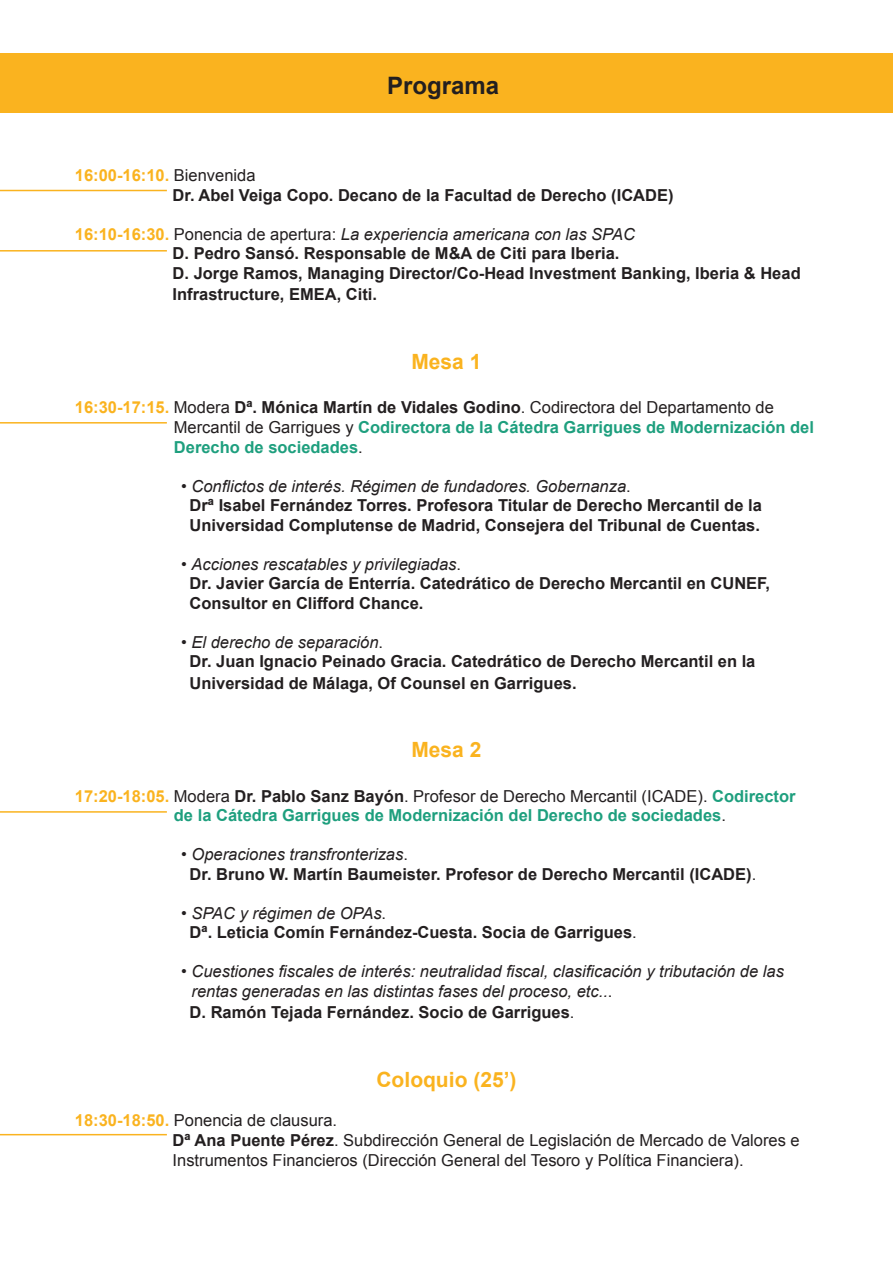
<style>
.page{position:relative;width:893px;height:1263px;background:#fff}
.page>*{position:absolute;margin:0;border:0;box-sizing:border-box;transform-origin:0 0}
.t1{font:700 24px "Arial";color:#231f20}
.t2{font:700 21px "Arial";color:#fab31f}
.t3{font:700 16.5px/21.6px "Arial";color:#231f20}
.t4{font:italic 16.5px/19.5px "Arial";color:#231f20}
.t5{font:700 16.5px/19.5px "Arial";color:#1e9f7e}
.t6{font:16.5px/19.8px "Arial";color:#231f20}
.t7{font:700 16.5px "Arial";color:#fab31f}
.s1{font-weight:400;color:#231f20}
.s2{font-weight:700;font-style:normal;color:#fab31f}
.s3{font-style:normal}
.s4{color:#fab31f}
.s5{color:#231f20}
.s6{font-weight:400}
.s7{font-weight:700;color:#fab31f}
.s8{font-weight:700}
</style>
<div class="page">
<div style="left:0;top:53px;width:893px;height:60px;background:#fab31f"></div>
<hr style="left:0;top:190px;width:167px;height:1px;background:#fab31f">
<hr style="left:0;top:250px;width:167px;height:2px;background:#fab31f">
<hr style="left:0;top:422px;width:167px;height:2px;background:#fab31f">
<hr style="left:0;top:811px;width:167px;height:2px;background:#fab31f">
<hr style="left:0;top:1134px;width:167px;height:1px;background:#fab31f">
<p class="t1" style="left:387px;top:70px;width:114px">Programa</p>
<p class="t7" style="left:75px;top:165px;width:182px">16:00-16:10. <span class="s1">Bienvenida</span></p>
<p class="t3" style="left:173px;top:185px;width:502px">Dr. Abel Veiga Copo. Decano de la Facultad de Derecho (ICADE)</p>
<p class="t4" style="left:75px;top:224px;width:562px"><span class="s2">16:10-16:30.</span> <span class="s3">Ponencia de apertura:</span> La experiencia americana con las SPAC</p>
<p class="t3" style="left:173px;top:243px;width:448px">D. Pedro Sansó. Responsable de M&amp;A de Citi para Iberia.</p>
<p class="t3" style="left:173px;top:263px;width:630px">D. Jorge Ramos, Managing Director/Co-Head Investment Banking, Iberia &amp; Head<br>Infrastructure, EMEA, Citi.</p>
<p class="t2" style="left:411px;top:348px;width:72px">Mesa 1</p>
<p class="t5" style="left:174px;top:398px;width:642px;text-indent:-99px"><span class="s4">16:30-17:15.</span> <span class="s1">Modera</span> <span class="s5">Dª. Mónica Martín de Vidales Godino</span><span class="s1">. Codirectora del Departamento de<br>Mercantil de Garrigues y</span> Codirectora de la Cátedra Garrigues de Modernización del<br>Derecho de sociedades<span class="s1">.</span></p>
<p class="t4" style="left:181px;top:476px;width:451px"><span class="s3">•</span> Conflictos de interés. Régimen de fundadores. Gobernanza<span class="s3">.</span></p>
<p class="t3" style="left:190px;top:496px;width:574px;line-height:19.5px">Drª Isabel Fernández Torres. Profesora Titular de Derecho Mercantil de la<br>Universidad Complutense de Madrid, Consejera del Tribunal de Cuentas.</p>
<p class="t4" style="left:181px;top:554px;width:281px"><span class="s3">•</span> Acciones rescatables y privilegiadas<span class="s3">.</span></p>
<p class="t3" style="left:190px;top:574px;width:582px;line-height:19.5px">Dr. Javier García de Enterría. Catedrático de Derecho Mercantil en CUNEF,<br>Consultor en Clifford Chance.</p>
<p class="t4" style="left:181px;top:632px;width:204px"><span class="s3">•</span> El derecho de separación<span class="s3">.</span></p>
<p class="t3" style="left:190px;top:651px;width:567px">Dr. Juan Ignacio Peinado Gracia. Catedrático de Derecho Mercantil en la<br>Universidad de Málaga, Of Counsel en Garrigues.</p>
<p class="t2" style="left:411px;top:736px;width:72px">Mesa 2</p>
<p class="t5" style="left:174px;top:787px;width:623px;text-indent:-99px"><span class="s4">17:20-18:05.</span> <span class="s1">Modera</span> <span class="s5">Dr. Pablo Sanz Bayón</span><span class="s1">. Profesor de Derecho Mercantil (ICADE).</span> Codirector de la Cátedra Garrigues de Modernización del Derecho de sociedades<span class="s1">.</span></p>
<p class="t4" style="left:181px;top:845px;width:228px"><span class="s3">•</span> Operaciones transfronterizas<span class="s3">.</span></p>
<p class="t3" style="left:190px;top:864px;width:568px">Dr. Bruno W. Martín Baumeister. Profesor de Derecho Mercantil (ICADE)<span class="s6">.</span></p>
<p class="t4" style="left:181px;top:903px;width:207px"><span class="s3">•</span> SPAC y régimen de OPAs<span class="s3">.</span></p>
<p class="t3" style="left:190px;top:922px;width:449px">Dª. Leticia Comín Fernández-Cuesta. Socia de Garrigues<span class="s6">.</span></p>
<p class="t4" style="left:191px;top:962px;width:594px;text-indent:-10px"><span class="s3">•</span> Cuestiones fiscales de interés: neutralidad fiscal, clasificación y tributación de las rentas generadas en las distintas fases del proceso, etc..<span class="s3">.</span></p>
<p class="t3" style="left:190px;top:1002px;width:386px">D. Ramón Tejada Fernández. Socio de Garrigues<span class="s6">.</span></p>
<p class="t2" style="left:376px;top:1065px;width:142px">Coloquio (25’)</p>
<p class="t6" style="left:75px;top:1111px;width:264px"><span class="s7">18:30-18:50.</span> Ponencia de clausura.</p>
<p class="t6" style="left:173px;top:1131px;width:629px"><span class="s8">Dª Ana Puente Pérez</span>. Subdirección General de Legislación de Mercado de Valores e<br>Instrumentos Financieros (Dirección General del Tesoro y Política Financiera).</p>
</div>
